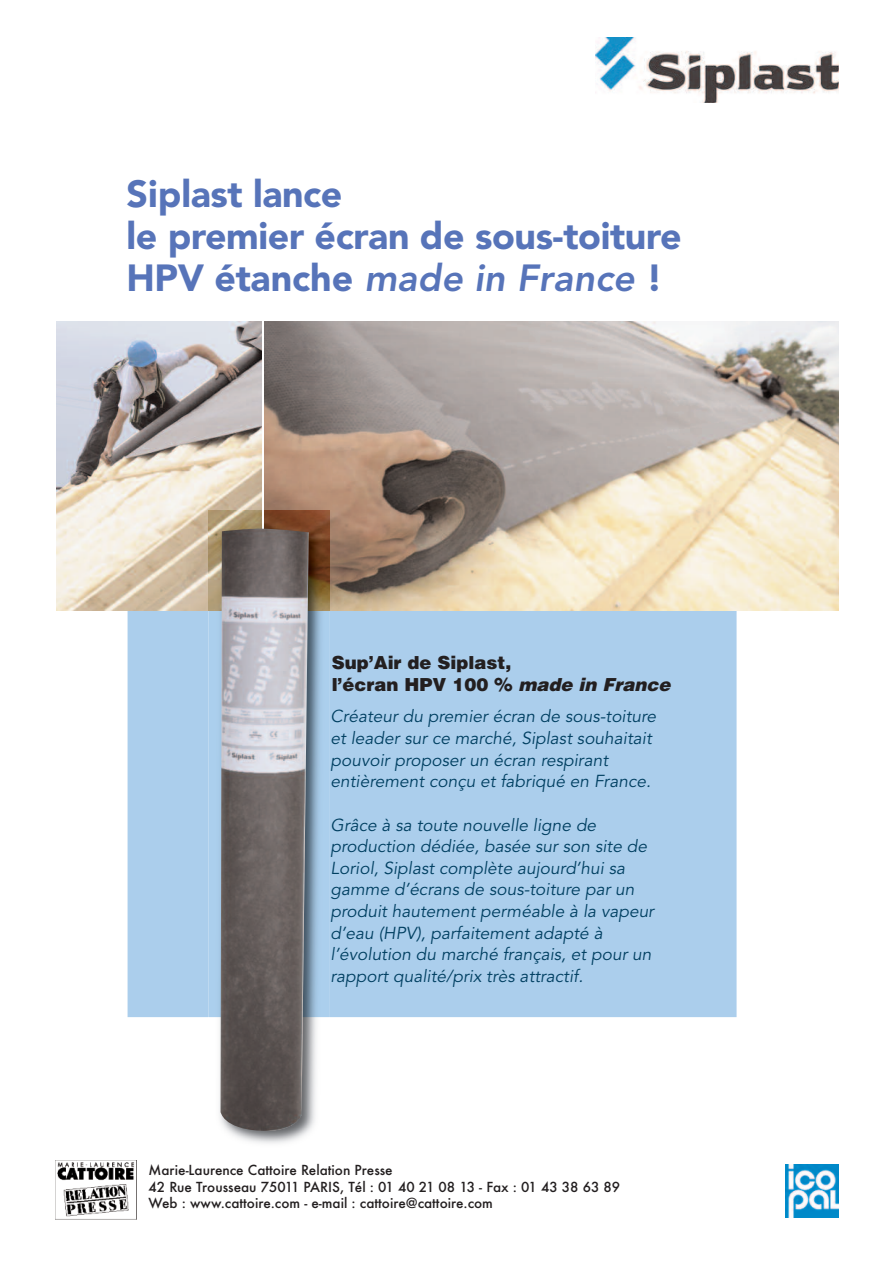
<style>
.page{position:relative;width:893px;height:1263px;background:#fff}
.page>*{position:absolute;margin:0;border:0;box-sizing:border-box;transform-origin:0 0}
.t1{font:900 37.5px/42px "Avenir";letter-spacing:-.01em;color:#5774b9}
.t2{font:900 18px/21.6px "Helvetica";color:#231f20}
.t3{font:italic 17.25px/21.6px "Avenir";letter-spacing:.005em;color:#003f61}
.t4{font:500 13.5px/16.5px "Futura";color:#231f20}
.s1{font-weight:800;font-style:italic}
.s2{font-style:italic}
</style>
<div class="page">
<div style="left:128px;top:610px;width:608px;height:407px;background:#abceec"></div>
<img style="left:595px;top:38px;width:244px;height:64px">
<img style="left:785px;top:1164px;width:54px;height:54px">
<img style="left:264px;top:321px;width:575px;height:289px">
<img style="left:56px;top:321px;width:205px;height:289px">
<img style="left:261px;top:510px;width:1px;height:18px">
<img style="left:208px;top:610px;width:122px;height:534px">
<img style="left:264px;top:510px;width:66px;height:100px">
<img style="left:208px;top:510px;width:53px;height:100px">
<img style="left:221px;top:528px;width:88px;height:604px">
<img style="left:56px;top:1160px;width:81px;height:59px">
<h1 class="t1" style="left:127px;top:176px;width:557px">Siplast lance<br>le premier écran de sous-toiture<br>HPV étanche <span class="s1">made in France</span> !</h1>
<p class="t2" style="left:332px;top:652px;width:343px">Sup’Air de Siplast,<br>l’écran HPV 100 % <span class="s2">made in France</span></p>
<p class="t3" style="left:331px;top:707px;width:327px">Créateur du premier écran de sous-toiture et leader sur ce marché, Siplast souhaitait pouvoir proposer un écran respirant entièrement conçu et fabriqué en France.</p>
<p class="t3" style="left:331px;top:815px;width:325px">Grâce à sa toute nouvelle ligne de production dédiée, basée sur son site de Loriol, Siplast complète aujourd’hui sa gamme d’écrans de sous-toiture par un produit hautement perméable à la vapeur d’eau (HPV), parfaitement adapté à l’évolution du marché français, et pour un rapport qualité/prix très attractif.</p>
<p class="t4" style="left:148px;top:1162px;width:473px">Marie-Laurence Cattoire Relation Presse<br>42 Rue Trousseau 75011 PARIS, Tél : 01 40 21 08 13 - Fax : 01 43 38 63 89<br>Web : www.cattoire.com - e-mail : cattoire@cattoire.com</p>
</div>
